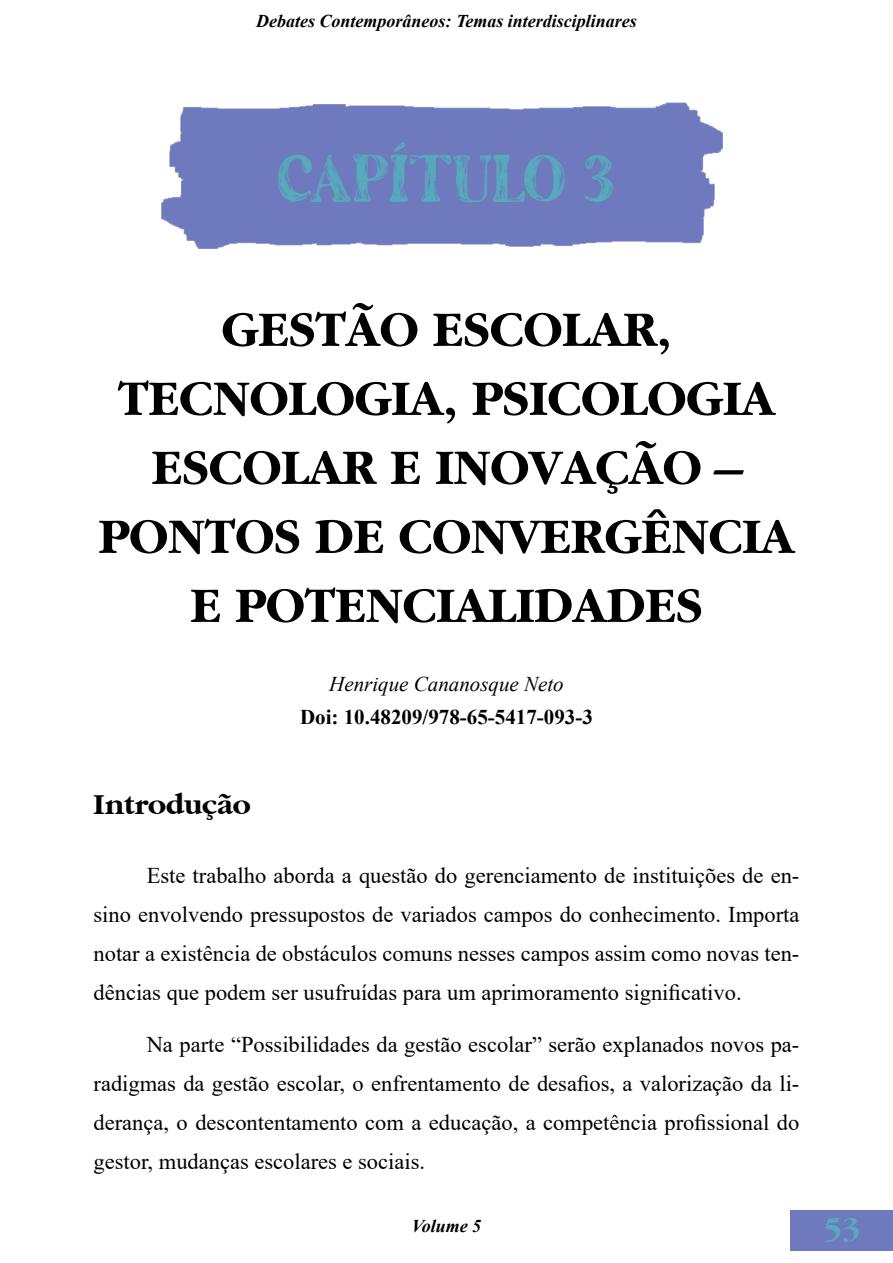
<style>
.page{position:relative;width:893px;height:1263px;background:#fff}
.page>*{position:absolute;margin:0;border:0;box-sizing:border-box;transform-origin:0 0}
.t1{font:900 51px/69px "Garamond Black S Si";color:#000;text-align:center}
.t2{font:42px "The Artisan Marker Serif";color:#57a9bc}
.t3{font:900 33px "Garamond Black S Si";color:#57a9bc}
.t4{font:900 30px "Garamond Black S Si";color:#000}
.t5{font:22.5px/39px "Times New Roman";color:#000;text-align:justify}
.t6{font:700 21px "Times New Roman";color:#000}
.t7{font:italic 21px "Times New Roman";color:#000}
.t8{font:italic 700 18px "Times New Roman";color:#000}
</style>
<div class="page">
<div style="left:791px;top:1210px;width:102px;height:40px;background:#6f79bd"></div>
<img style="left:161px;top:102px;width:562px;height:147px">
<p class="t8" style="left:256px;top:8px;width:382px">Debates Contemporâneos: Temas interdisciplinares</p>
<h2 class="t2" style="left:277px;top:163px;width:340px">CAPÍTULO 3</h2>
<h1 class="t1" style="left:99px;top:295px;width:697px">GESTÃO ESCOLAR,<br>TECNOLOGIA, PSICOLOGIA<br>ESCOLAR E INOVAÇÃO –<br>PONTOS DE CONVERGÊNCIA<br>E POTENCIALIDADES</h1>
<h3 class="t4" style="left:94px;top:787px;width:159px">Introdução</h3>
<p class="t7" style="left:329px;top:669px;width:236px">Henrique Cananosque Neto</p>
<p class="t6" style="left:300px;top:702px;width:294px">Doi: 10.48209/978-65-5417-093-3</p>
<p class="t5" style="left:94px;top:855px;width:707px;text-indent:53px">Este trabalho aborda a questão do gerenciamento de instituições de en&shy;sino envolvendo pressupostos de variados campos do conhecimento. Importa notar a existência de obstáculos comuns nesses campos assim como novas ten&shy;dências que podem ser usufruídas para um aprimoramento significativo.</p>
<p class="t5" style="left:94px;top:1024px;width:707px;text-indent:53px">Na parte “Possibilidades da gestão escolar” serão explanados novos pa&shy;radigmas da gestão escolar, o enfrentamento de desafios, a valorização da li&shy;derança, o descontentamento com a educação, a competência profissional do gestor, mudanças escolares e sociais.</p>
<p class="t8" style="left:412px;top:1213px;width:71px">Volume 5</p>
<h3 class="t3" style="left:823px;top:1210px;width:38px">53</h3>
</div>
